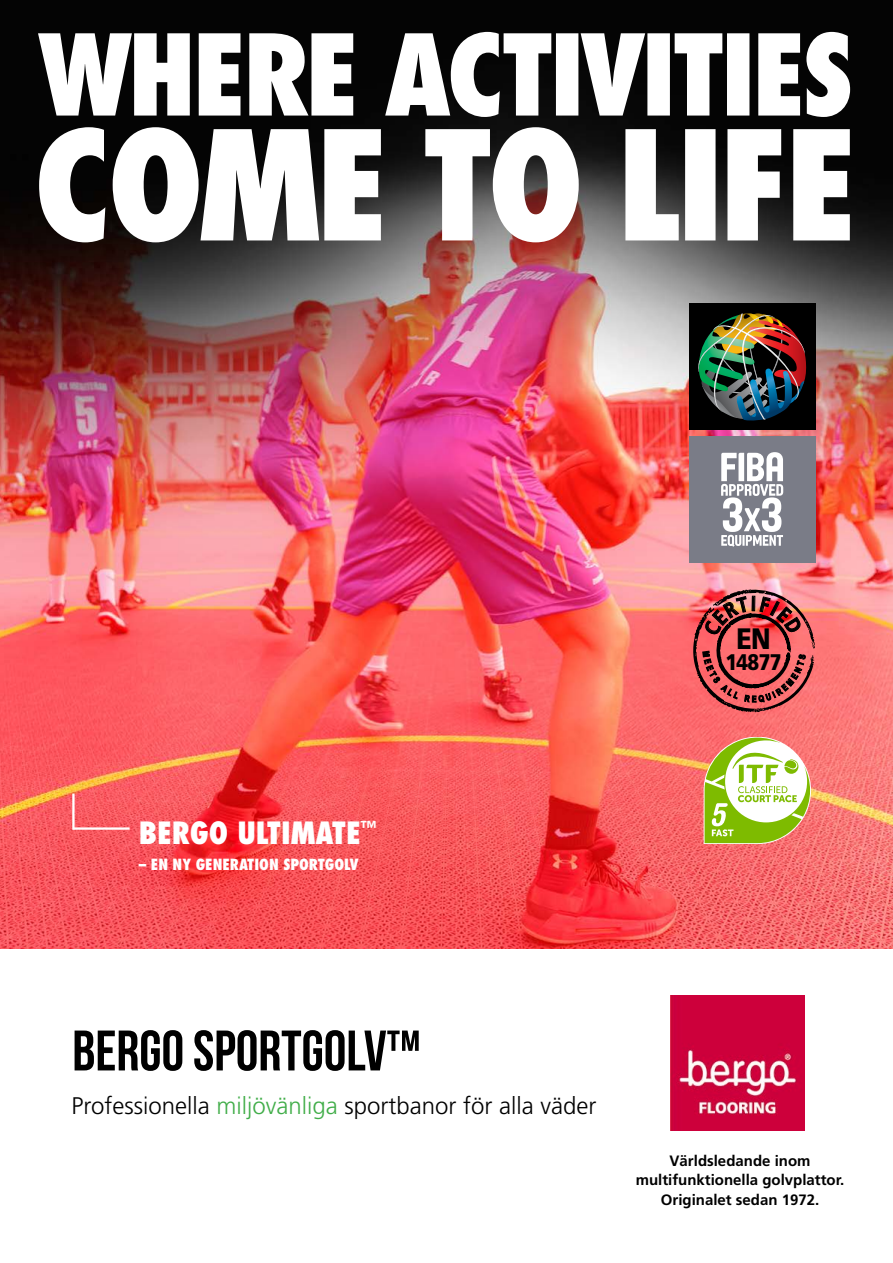
<style>
.page{position:relative;width:893px;height:1263px;background:#fff}
.page>*{position:absolute;margin:0;border:0;box-sizing:border-box;transform-origin:0 0}
.t1{font:57px "Bebas Neue";color:#000}
.t2{font:800 condensed 29.85px "Futura";color:#fff}
.t3{font:900 29.55px "Frutiger";color:#000;scale:.85 1}
.t4{font:300 24px "Frutiger";color:#000}
.t5{font:900 22.65px "Frutiger";letter-spacing:-.035em;color:#000;scale:.85 1}
.t6{font:700 15px/19.5px "Frutiger";color:#000;text-align:center}
.t7{font:800 condensed 15px "Futura";color:#fff}
.s1{color:#41ad49}
</style>
<div class="page">
<img style="left:0;top:0;width:893px;height:948px">
<svg style="left:704px;top:738px;width:107px;height:105px"></svg>
<div style="left:689px;top:304px;width:126px;height:126px;background:#000"></div>
<img style="left:698px;top:313px;width:108px;height:108px">
<div style="left:689px;top:436px;width:126px;height:127px;background:#7a7c87"></div>
<svg style="left:721px;top:452px;width:62px;height:95px"></svg>
<hr style="left:73px;top:827px;width:57px;height:3px;background:#fff">
<hr style="left:72px;top:793px;width:3px;height:37px;background:#fff">
<img style="left:670px;top:996px;width:135px;height:134px">
<svg style="left:39px;top:127px;width:811px;height:115px"></svg>
<svg style="left:38px;top:32px;width:812px;height:85px"></svg>
<svg style="left:692px;top:588px;width:124px;height:125px;background:#dc6264"></svg>
<h2 class="t2" style="left:139px;top:814px;width:239px">BERGO ULTIMATE<sup>™</sup></h2>
<p class="t7" style="left:139px;top:855px;width:221px">– EN NY GENERATION SPORTGOLV</p>
<h3 class="t3" style="left:736px;top:621px;width:42px">EN</h3>
<h3 class="t5" style="left:725px;top:648px;width:68px">14877</h3>
<h1 class="t1" style="left:72px;top:1019px;width:349px">BERGO SPORTGOLV™</h1>
<h3 class="t4" style="left:72px;top:1092px;width:526px">Professionella <span class="s1">miljövänliga</span> sportbanor för alla väder</h3>
<p class="t6" style="left:636px;top:1151px;width:210px">Världsledande inom multifunktionella golvplattor.<br>Originalet sedan 1972.</p>
</div>
